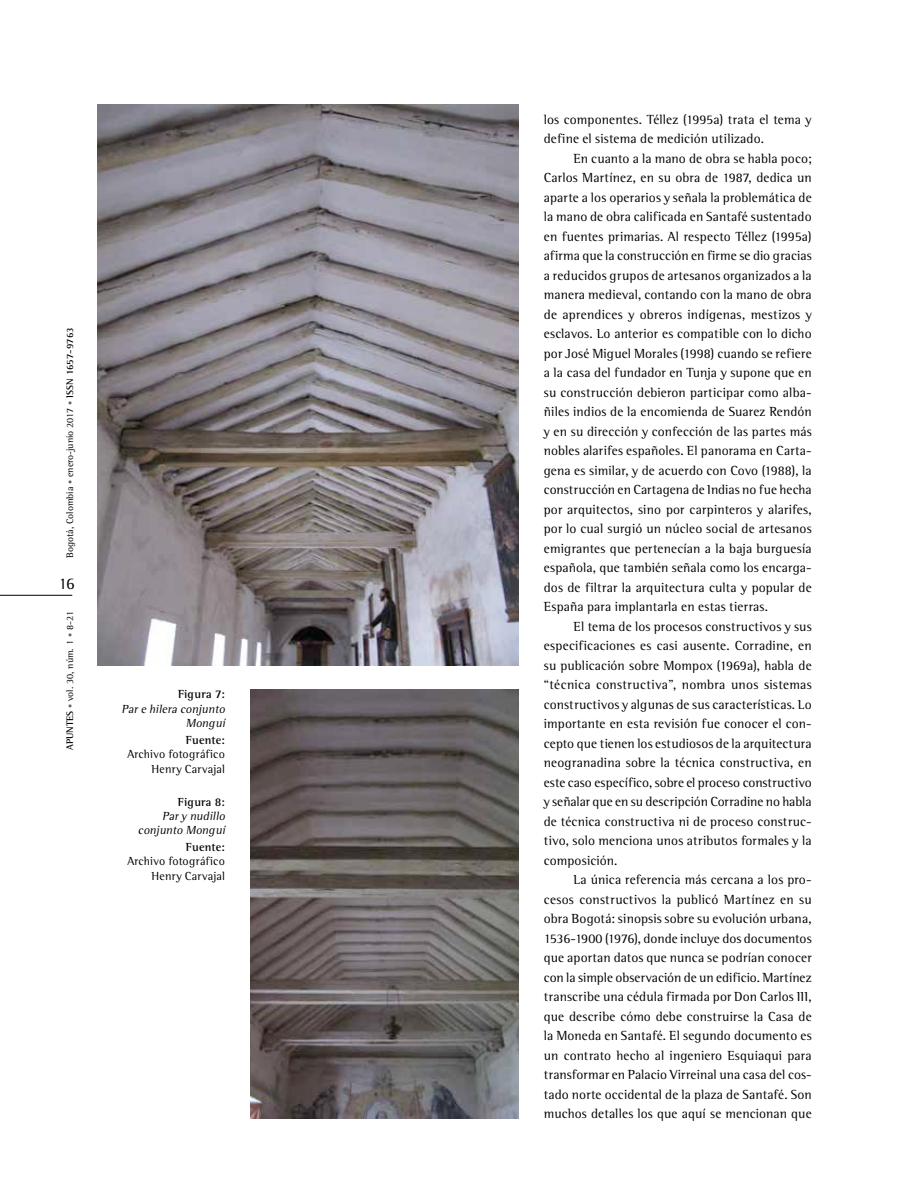
<style>
.page{position:relative;width:918px;height:1188px;background:#fff}
.page>*{position:absolute;margin:0;border:0;box-sizing:border-box;transform-origin:0 0}
.t1{font:16.5px "Agfa Rotis Semi Serif";color:#000}
.Body_Text{font:13.5px/19.5px "Agfa Rotis Semi Serif";letter-spacing:.01em;color:#000;text-align:justify}
.Pie_de_Foto_Texto_Fu{font:12px/14.4px "Agfa Rotis Semi Serif";letter-spacing:.015em;color:#000;text-align:right}
.Pie_de_Foto_Texto{font:italic 12px/14.4px "Agfa Rotis Semi Serif";color:#000;text-align:right}
.Pie_de_Foto_Subtítul{font:700 12px "Agfa Rotis Semi Serif";letter-spacing:.01em;color:#000}
.t2{font:9.75px "Agfa Rotis Semi Serif";color:#000}
.s1{font-size:8.25px;color:#636466}
.s2{font-weight:700}
</style>
<div class="page">
<hr style="left:0;top:595px;width:72px;height:1px;background:#000">
<img style="left:98px;top:104px;width:421px;height:561px">
<img style="left:250px;top:689px;width:268px;height:429px">
<p class="t2" style="left:64px;top:558px;width:232px;rotate:-90deg">Bogotá, Colombia <span class="s1">•</span> enero-junio 2017 <span class="s1">•</span> <span class="s2">ISSN 1657-9763</span></p>
<p class="t1" style="left:59px;top:574px;width:18px">16</p>
<p class="t2" style="left:64px;top:750px;width:140px;rotate:-90deg"><span class="s2">APUNTES</span> <span class="s1">•</span> vol. 30, núm. 1 <span class="s1">•</span> 8-21</p>
<p class="Pie_de_Foto_Subtítul" style="left:178px;top:687px;width:48px">Figura 7:</p>
<p class="Pie_de_Foto_Texto" style="left:122px;top:702px;width:107px">Pare hilera conjunto<br>Monguí</p>
<p class="Pie_de_Foto_Subtítul" style="left:186px;top:733px;width:41px">Fuente:</p>
<p class="Pie_de_Foto_Texto_Fu" style="left:127px;top:747px;width:99px">Archivo fotográfico<br>Henry Carvajal</p>
<p class="Pie_de_Foto_Subtítul" style="left:178px;top:794px;width:49px">Figura 8:</p>
<p class="Pie_de_Foto_Texto" style="left:138px;top:809px;width:91px">Pary nudillo conjunto Monguí</p>
<p class="Pie_de_Foto_Subtítul" style="left:186px;top:840px;width:41px">Fuente:</p>
<p class="Pie_de_Foto_Texto_Fu" style="left:127px;top:854px;width:99px">Archivo fotográfico<br>Henry Carvajal</p>
<p class="Body_Text" style="left:544px;top:109px;width:269px">los componentes. Téllez (1995a) trata el tema y define el sistema de medición utilizado.</p>
<p class="Body_Text" style="left:544px;top:148px;width:269px;text-indent:30px">En cuanto a la mano de obra se habla poco; Carlos Martínez, en su obra de 1987, dedica un aparte a los operarios y señala la problemática de la mano de obra calificada en Santafé sustentado en fuentes primarias. Al respecto Téllez (1995a) afirma que la construcción en firme se dio gracias a reducidos grupos de artesanos organizados a la manera medieval, contando con la mano de obra de aprendices y obreros indígenas, mestizos y esclavos. Lo anterior es compatible con lo dicho por José Miguel Morales (1998) cuando se refiere a la casa del fundador en Tunja y supone que en su construcción debieron participar como alba&shy;ñiles indios de la encomienda de Suarez Rendón y en su dirección y confección de las partes más nobles alarifes españoles. El panorama en Carta&shy;gena es similar, y de acuerdo con Covo (1988), la construcción en Cartagena de Indias no fue hecha por arquitectos, sino por carpinteros y alarifes, por lo cual surgió un núcleo social de artesanos emigrantes que pertenecían a la baja burguesía española, que también señala como los encarga&shy;dos de filtrar la arquitectura culta y popular de España para implantarla en estas tierras.</p>
<p class="Body_Text" style="left:544px;top:616px;width:269px;text-indent:30px">El tema de los procesos constructivos y sus especificaciones es casi ausente. Corradine, en su publicación sobre Mompox (1969a), habla de “técnica constructiva”, nombra unos sistemas constructivos y algunas de sus características. Lo importante en esta revisión fue conocer el con&shy;cepto que tienen los estudiosos de la arquitectura neogranadina sobre la técnica constructiva, en este caso específico, sobre el proceso constructivo y señalar que en su descripción Corradine no habla de técnica constructiva ni de proceso construc&shy;tivo, solo menciona unos atributos formales y la composición.</p>
<p class="Body_Text" style="left:544px;top:870px;width:269px;text-indent:30px">La única referencia más cercana a los pro&shy;cesos constructivos la publicó Martínez en su obra Bogotá: sinopsis sobre su evolución urbana, 1536-1900 (1976), donde incluye dos documentos que aportan datos que nunca se podrían conocer con la simple observación de un edificio. Martínez transcribe una cédula firmada por Don Carlos III, que describe cómo debe construirse la Casa de la Moneda en Santafé. El segundo documento es un contrato hecho al ingeniero Esquiaqui para transformar en Palacio Virreinal una casa del cos&shy;tado norte occidental de la plaza de Santafé. Son muchos detalles los que aquí se mencionan que</p>
</div>
